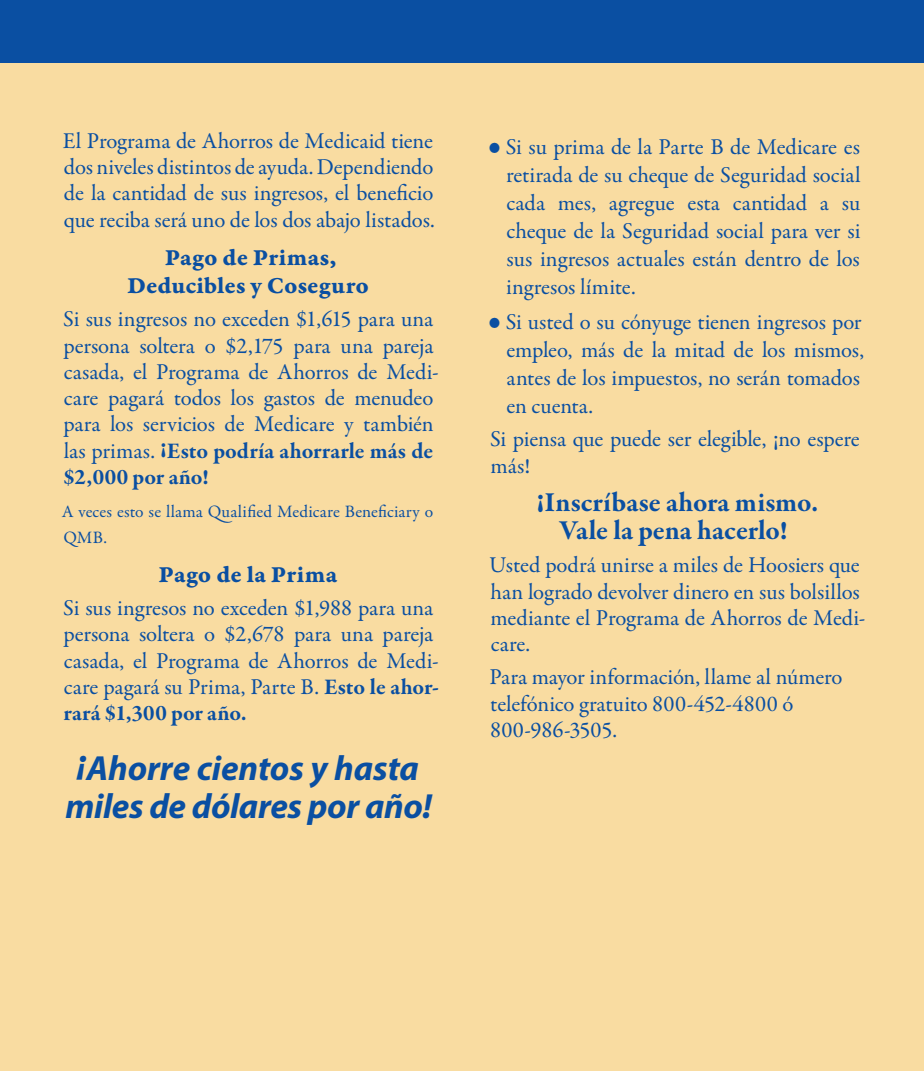
<style>
.page{position:relative;width:924px;height:1071px;background:#f9dca1}
.page>*{position:absolute;margin:0;border:0;box-sizing:border-box;transform-origin:0 0}
.Standout_Captions{font:italic 700 35px/38.5px "Myriad Pro";letter-spacing:-.01em;color:#0a4fa2;text-align:center}
.Sub_Heads{font:700 28px/28px "Garamond Premr Pro";color:#0a4fa2;text-align:center}
.Sub_Heads-2{font:24.5px/28px "Garamond Premr Pro Bd Capt";letter-spacing:.005em;color:#0a4fa2;text-align:center}
.Body_Text{font:22.75px/26.2px "Garamond Premr Pro";letter-spacing:-.005em;color:#0a4fa2}
.Bullet_Text{font:22.75px/28px "Garamond Premr Pro";letter-spacing:-.005em;color:#0a4fa2;text-align:justify}
.Fine_print{font:17.5px/26.2px "Garamond Premr Pro";letter-spacing:.005em;color:#0a4fa2}
.s1{font-weight:700}
.s2{font-size:31.5px}
</style>
<div class="page">
<div style="left:0;top:0;width:924px;height:63px;background:#0a4fa2"></div>
<p class="Body_Text" style="left:63px;top:128px;width:374px;text-align:justify">El Programa de Ahorros de Medicaid tiene dos niveles distintos de ayuda. Dependiendo de la cantidad de sus ingresos, el beneficio que reciba será uno de los dos abajo listados.</p>
<p class="Sub_Heads-2" style="left:127px;top:244px;width:243px">Pago de Primas,<br>Deducibles y Coseguro</p>
<p class="Body_Text" style="left:63px;top:307px;width:377px">Si sus ingresos no exceden $1,615 para una persona soltera o $2,175 para una pareja casada, el Programa de Ahorros de Medi‑ care pagará todos los gastos de menudeo para los servicios de Medicare y también las primas. <sup>¡</sup><span class="s1">Esto podría ahorrarle más de $2,000 por año!</span></p>
<p class="Fine_print" style="left:62px;top:499px;width:373px">A veces esto se llama Qualified Medicare Beneficiary o<br>QMB.</p>
<p class="Sub_Heads-2" style="left:159px;top:561px;width:180px">Pago de la Prima</p>
<p class="Body_Text" style="left:63px;top:595px;width:377px">Si sus ingresos no exceden $1,988 para una persona soltera o $2,678 para una pareja casada, el Programa de Ahorros de Medi‑ care pagará su Prima, Parte B. <span class="s1">Esto le ahor&shy;rará $1,300 por año.</span></p>
<p class="Standout_Captions" style="left:65px;top:747px;width:368px">¡Ahorre cientos y hasta miles de dólares por año!</p>
<p class="Bullet_Text" style="left:506px;top:134px;width:356px;text-indent:-18px"><span class="s2">•</span> Si su prima de la Parte B de Medicare es retirada de su cheque de Seguridad social cada mes, agregue esta cantidad a su cheque de la Seguridad social para ver si sus ingresos actuales están dentro de los ingresos límite.</p>
<p class="Bullet_Text" style="left:507px;top:309px;width:359px;text-align:left;text-indent:-19px"><span class="s2">•</span> Si usted o su cónyuge tienen ingresos por empleo, más de la mitad de los mismos, antes de los impuestos, no serán tomados en cuenta.</p>
<p class="Body_Text" style="left:490px;top:427px;width:371px">Si piensa que puede ser elegible, ¡no espere más!</p>
<p class="Sub_Heads" style="left:537px;top:489px;width:283px">¡Inscríbase ahora mismo.<br>Vale la pena hacerlo!</p>
<p class="Body_Text" style="left:489px;top:553px;width:378px">Usted podrá unirse a miles de Hoosiers que han logrado devolver dinero en sus bolsillos mediante el Programa de Ahorros de Medi‑ care.</p>
<p class="Body_Text" style="left:489px;top:665px;width:355px">Para mayor información, llame al número telefónico gratuito 800‑452‑4800 ó<br>800‑986‑3505.</p>
</div>
